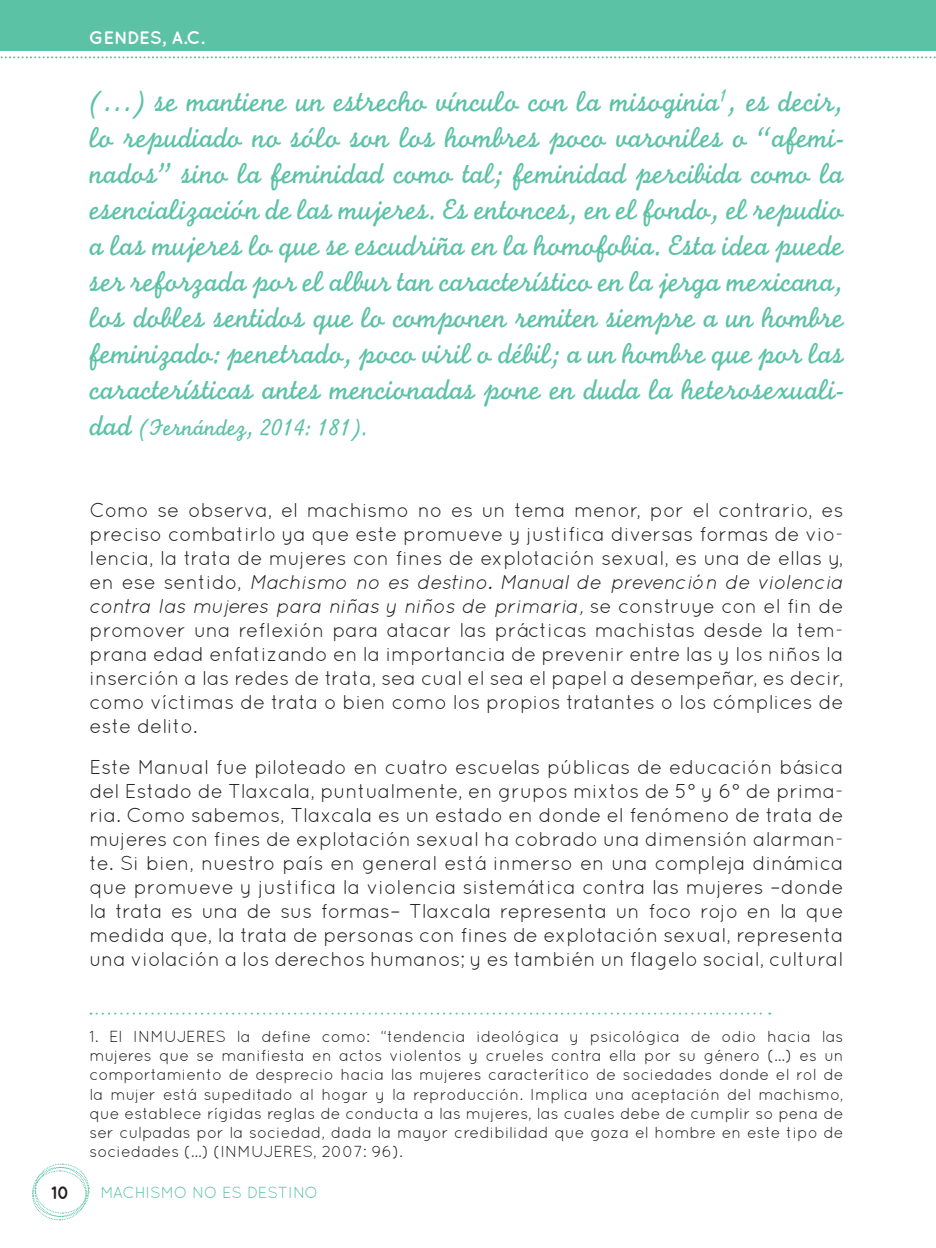
<style>
.page{position:relative;width:936px;height:1248px;background:#fff}
.page>*{position:absolute;margin:0;border:0;box-sizing:border-box;transform-origin:0 0}
.RESALTAR_TEXTO_MACHI{font:30px/36px "Monoline Script MT Std";color:#5bc2a5;text-align:justify}
.RESALTAR_TEXTO_MACHI-2{font:24px "Monoline Script MT Std";color:#5bc2a5}
.t1{font:20px/24px "Quicksand";color:#231f20;text-align:justify}
.t2{font:700 18px "Quicksand";color:#fff}
.t3{font:700 18px "Quicksand";color:#231f20}
.PIE_DE_PAGINA_MACHIS{font:16px/19.2px "Quicksand";color:#231f20;text-align:justify}
.t4{font:16px "Quicksand";letter-spacing:-.015em;color:#5bc2a5}
.s1{font-size:30px}
.s2{font-style:italic}
</style>
<div class="page">
<svg style="left:32px;top:1163px;width:58px;height:57px"></svg>
<div style="left:0;top:0;width:935px;height:50px;background:#5bc2a5"></div>
<svg style="left:0;top:56px;width:936px;height:2px"></svg>
<svg style="left:90px;top:1012px;width:680px;height:2px"></svg>
<p class="t2" style="left:89px;top:27px;width:117px">GENDES, A.C.</p>
<p class="RESALTAR_TEXTO_MACHI" style="left:89px;top:83px;width:755px">(…) se mantiene un estrecho vínculo con la misoginia<sup>1</sup>, es decir, lo repudiado no sólo son los hombres poco varoniles o “afemi&shy;nados” sino la feminidad como tal; feminidad percibida como la esencialización de las mujeres. Es entonces, en el fondo, el repudio a las mujeres lo que se escudriña en la homofobia. Esta idea puede ser reforzada por el albur tan característico en la jerga mexicana, los dobles sentidos que lo componen remiten siempre a un hombre feminizado: penetrado, poco viril o débil; a un hombre que por las características antes mencionadas pone en duda la heterosexuali-</p>
<p class="RESALTAR_TEXTO_MACHI-2" style="left:89px;top:412px;width:279px"><span class="s1">dad</span> (Fernández, 2014: 181).</p>
<p class="t1" style="left:89px;top:497px;width:755px">Como se observa, el machismo no es un tema menor, por el contrario, es preciso combatirlo ya que este promueve y justifica diversas formas de vio&shy;lencia, la trata de mujeres con fines de explotación sexual, es una de ellas y, en ese sentido, <span class="s2">Machismo no es destino. Manual de prevención de violencia contra las mujeres para niñas y niños de primaria,</span> se construye con el fin de promover una reflexión para atacar las prácticas machistas desde la tem&shy;prana edad enfatizando en la importancia de prevenir entre las y los niños la inserción a las redes de trata, sea cual el sea el papel a desempeñar, es decir, como víctimas de trata o bien como los propios tratantes o los cómplices de este delito.</p>
<p class="t1" style="left:89px;top:754px;width:755px">Este Manual fue piloteado en cuatro escuelas públicas de educación básica del Estado de Tlaxcala, puntualmente, en grupos mixtos de 5° y 6° de prima&shy;ria. Como sabemos, Tlaxcala es un estado en donde el fenómeno de trata de mujeres con fines de explotación sexual ha cobrado una dimensión alarman&shy;te. Si bien, nuestro país en general está inmerso en una compleja dinámica que promueve y justifica la violencia sistemática contra las mujeres –donde la trata es una de sus formas– Tlaxcala representa un foco rojo en la que medida que, la trata de personas con fines de explotación sexual, representa una violación a los derechos humanos; y es también un flagelo social, cultural</p>
<p class="PIE_DE_PAGINA_MACHIS" style="left:89px;top:1026px;width:755px">1. El INMUJERES la define como: “tendencia ideológica y psicológica de odio hacia las mujeres que se manifiesta en actos violentos y crueles contra ella por su género (…) es un comportamiento de desprecio hacia las mujeres caracterítico de sociedades donde el rol de la mujer está supeditado al hogar y la reproducción. Implica una aceptación del machismo, que establece rígidas reglas de conducta a las mujeres, las cuales debe de cumplir so pena de ser culpadas por la sociedad, dada la mayor credibilidad que goza el hombre en este tipo de sociedades (…) (INMUJERES, 2007: 96).</p>
<p class="t3" style="left:51px;top:1181px;width:20px">10</p>
<p class="t4" style="left:100px;top:1182px;width:219px">MACHISMO NO ES DESTINO</p>
</div>
